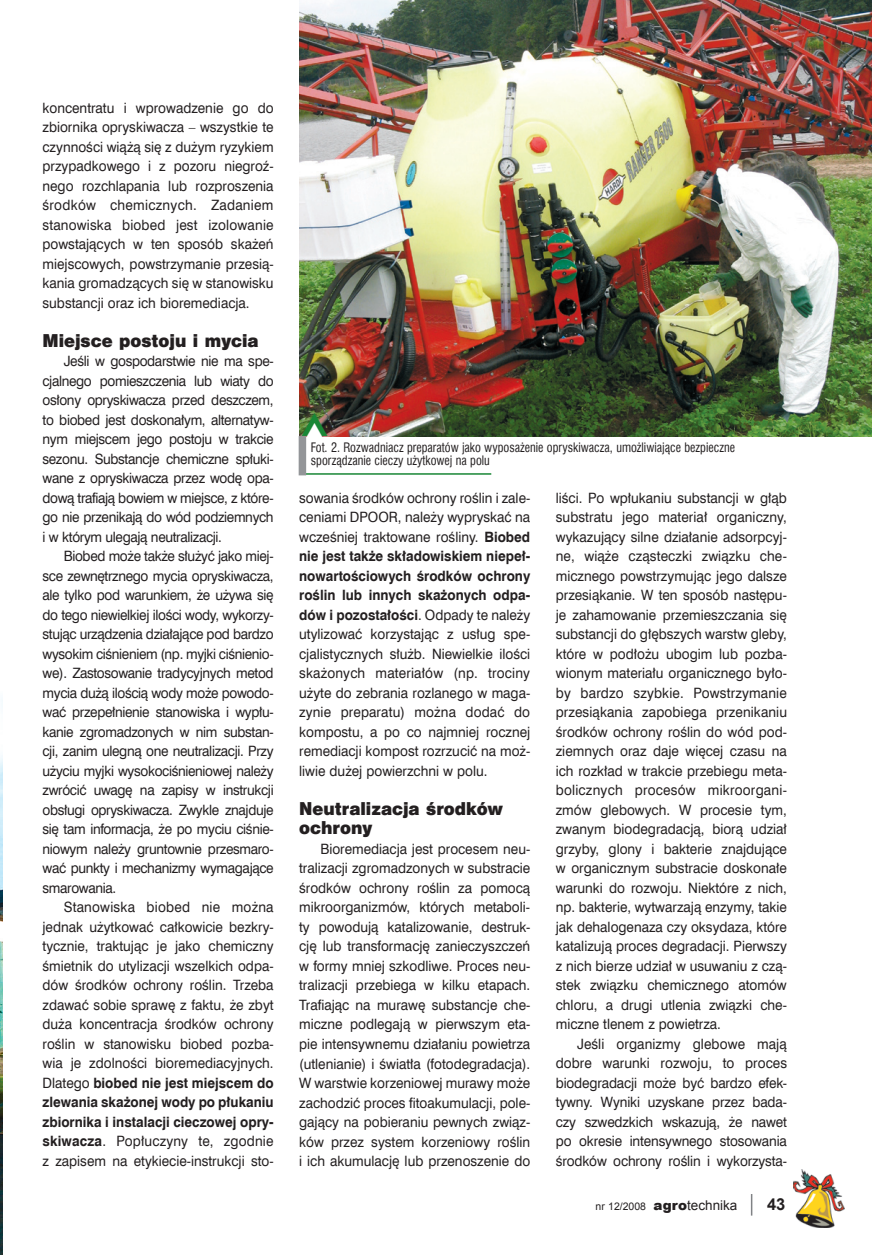
<style>
.page{position:relative;width:872px;height:1255px;background:#fff}
.page>*{position:absolute;margin:0;border:0;box-sizing:border-box;transform-origin:0 0}
.t1{font:16.5px/19.5px "Swis 721 Blk 2 EU";color:#231f20}
.t2{font:700 16.5px "Arial";color:#231f20}
.t3{font:14.25px/19.5px "Swis 721 EU";color:#231f20;text-align:justify;scale:.95 1}
.t4{font:12.75px/13.5px "Swis 721 Cn EU";color:#231f20;scale:.95 1}
.t5{font:10.5px "Arial";color:#231f20}
.s1{font-weight:700}
.s2{font-weight:900;font-size:13.5px}
.s3{font-size:13.5px}
</style>
<div class="page">
<svg style="left:751px;top:1194px;width:1px;height:21px"></svg>
<img style="left:793px;top:1169px;width:52px;height:58px">
<img style="left:0;top:756px;width:2px;height:498px">
<img style="left:299px;top:0;width:573px;height:436px">
<hr style="left:299px;top:473px;width:192px;height:1px;background:#198736">
<div style="left:299px;top:436px;width:7px;height:39px;background:#939598"></div>
<svg style="left:302px;top:412px;width:26px;height:26px"></svg>
<p class="t3" style="left:43px;top:98px;width:245px">koncentratu i wprowadzenie go do zbiornika opryskiwacza – wszystkie te czynności wiążą się z dużym ryzykiem przypadkowego i z pozoru niegroź&shy;nego rozchlapania lub rozproszenia środków chemicznych. Zadaniem stanowiska biobed jest izolowanie powstających w ten sposób skażeń miejscowych, powstrzymanie przesią&shy;kania gromadzących się w stanowisku substancji oraz ich bioremediacja.</p>
<p class="t1" style="left:43px;top:332px;width:218px">Miejsce postoju i mycia</p>
<p class="t3" style="left:43px;top:352px;width:245px;text-indent:21px">Jeśli w gospodarstwie nie ma spe&shy;cjalnego pomieszczenia lub wiaty do osłony opryskiwacza przed deszczem, to biobed jest doskonałym, alternatyw&shy;nym miejscem jego postoju w trakcie sezonu. Substancje chemiczne spłuki&shy;wane z opryskiwacza przez wodę opa&shy;dową trafiają bowiem w miejsce, z które&shy;go nie przenikają do wód podziemnych i w którym ulegają neutralizacji.</p>
<p class="t3" style="left:43px;top:547px;width:245px;text-indent:21px">Biobed może także służyć jako miej&shy;sce zewnętrznego mycia opryskiwacza, ale tylko pod warunkiem, że używa się do tego niewielkiej ilości wody, wykorzy&shy;stując urządzenia działające pod bardzo wysokim ciśnieniem (np. myjki ciśnienio&shy;we). Zastosowanie tradycyjnych metod mycia dużą ilością wody może powodo&shy;wać przepełnienie stanowiska i wypłu&shy;kanie zgromadzonych w nim substan&shy;cji, zanim ulegną one neutralizacji. Przy użyciu myjki wysokociśnieniowej należy zwrócić uwagę na zapisy w instrukcji obsługi opryskiwacza. Zwykle znajduje się tam informacja, że po myciu ciśnie&shy;niowym należy gruntownie przesmaro&shy;wać punkty i mechanizmy wymagające smarowania.</p>
<p class="t3" style="left:43px;top:897px;width:245px;text-indent:21px">Stanowiska biobed nie można jednak użytkować całkowicie bezkry&shy;tycznie, traktując je jako chemiczny śmietnik do utylizacji wszelkich odpa&shy;dów środków ochrony roślin. Trzeba zdawać sobie sprawę z faktu, że zbyt duża koncentracja środków ochrony roślin w stanowisku biobed pozba&shy;wia je zdolności bioremediacyjnych.<br>Dlatego <span class="s1">biobed nie jest miejscem do zlewania skażonej wody po płukaniu zbiornika i instalacji cieczowej opry&shy;skiwacza</span>. Popłuczyny te, zgodnie z zapisem na etykiecie-instrukcji sto-</p>
<p class="t4" style="left:311px;top:440px;width:448px">Fot. 2. Rozwadniacz preparatów jako wyposażenie opryskiwacza, umożliwiające bezpieczne sporządzanie cieczy użytkowej na polu</p>
<p class="t3" style="left:299px;top:488px;width:245px">sowania środków ochrony roślin i zale&shy;ceniami DPOOR, należy wypryskać na wcześniej traktowane rośliny. <span class="s1">Biobed nie jest także składowiskiem niepeł&shy;nowartościowych środków ochrony roślin lub innych skażonych odpa&shy;dów i pozostałości</span>. Odpady te należy utylizować korzystając z usług spe&shy;cjalistycznych służb. Niewielkie ilości skażonych materiałów (np. trociny użyte do zebrania rozlanego w maga&shy;zynie preparatu) można dodać do kompostu, a po co najmniej rocznej remediacji kompost rozrzucić na moż&shy;liwie dużej powierzchni w polu.</p>
<p class="t1" style="left:299px;top:800px;width:205px">Neutralizacja środków ochrony</p>
<p class="t3" style="left:299px;top:839px;width:245px;text-indent:21px">Bioremediacja jest procesem neu&shy;tralizacji zgromadzonych w substracie środków ochrony roślin za pomocą mikroorganizmów, których metaboli&shy;ty powodują katalizowanie, destruk&shy;cję lub transformację zanieczyszczeń w formy mniej szkodliwe. Proces neu&shy;tralizacji przebiega w kilku etapach.<br>Trafiając na murawę substancje che&shy;miczne podlegają w pierwszym eta&shy;pie intensywnemu działaniu powietrza (utlenianie) i światła (fotodegradacja).<br>W warstwie korzeniowej murawy może zachodzić proces fitoakumulacji, pole&shy;gający na pobieraniu pewnych związ&shy;ków przez system korzeniowy roślin i ich akumulację lub przenoszenie do</p>
<p class="t3" style="left:556px;top:488px;width:245px">liści. Po wpłukaniu substancji w głąb substratu jego materiał organiczny, wykazujący silne działanie adsorpcyj&shy;ne, wiąże cząsteczki związku che&shy;micznego powstrzymując jego dalsze przesiąkanie. W ten sposób następu&shy;je zahamowanie przemieszczania się substancji do głębszych warstw gleby, które w podłożu ubogim lub pozba&shy;wionym materiału organicznego było&shy;by bardzo szybkie. Powstrzymanie przesiąkania zapobiega przenikaniu środków ochrony roślin do wód pod&shy;ziemnych oraz daje więcej czasu na ich rozkład w trakcie przebiegu meta&shy;bolicznych procesów mikroorgani&shy;zmów glebowych. W procesie tym, zwanym biodegradacją, biorą udział grzyby, glony i bakterie znajdujące w organicznym substracie doskonałe warunki do rozwoju. Niektóre z nich, np. bakterie, wytwarzają enzymy, takie jak dehalogenaza czy oksydaza, które katalizują proces degradacji. Pierwszy z nich bierze udział w usuwaniu z czą&shy;stek związku chemicznego atomów chloru, a drugi utlenia związki che&shy;miczne tlenem z powietrza.</p>
<p class="t3" style="left:556px;top:1034px;width:245px;text-indent:21px">Jeśli organizmy glebowe mają dobre warunki rozwoju, to proces biodegradacji może być bardzo efek&shy;tywny. Wyniki uzyskane przez bada&shy;czy szwedzkich wskazują, że nawet po okresie intensywnego stosowania środków ochrony roślin i wykorzysta-</p>
<p class="t5" style="left:595px;top:1198px;width:143px">nr 12/2008 <span class="s2">agro</span><span class="s3">technika</span></p>
<p class="t2" style="left:767px;top:1192px;width:20px">43</p>
</div>
